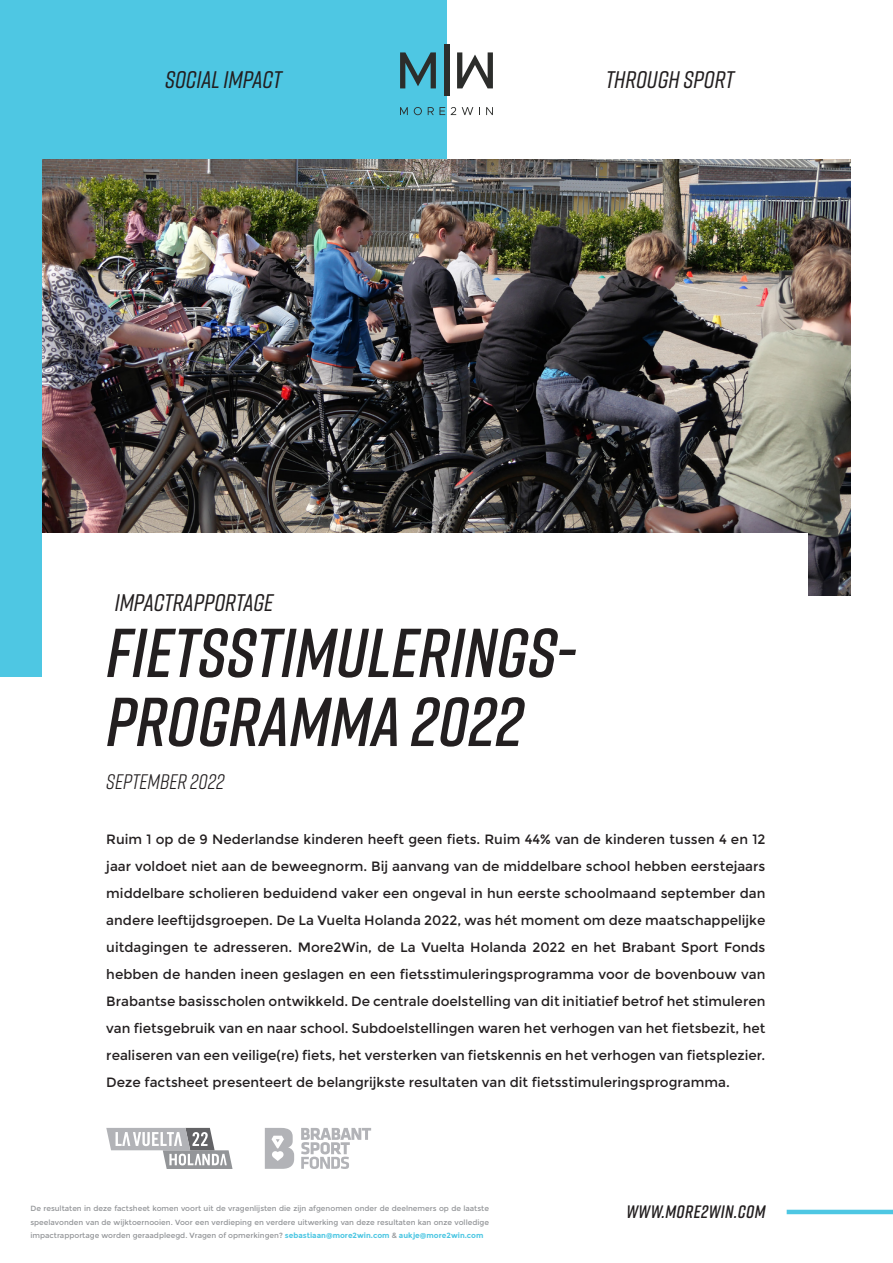
<style>
.page{position:relative;width:893px;height:1263px;background:#fff}
.page>*{position:absolute;margin:0;border:0;box-sizing:border-box;transform-origin:0 0}
.t1{font:italic 600 69px/69px "Rift";color:#231f20}
.t2{font:italic 500 24px "Rift";color:#231f20}
.t3{font:italic 21px "Rift";color:#231f20}
.t4{font:italic 600 18px "Rift";letter-spacing:.025em;color:#231f20}
.t5{font:13.5px/27px "Montserrat";color:#231f20;text-align:justify}
.t6{font:7.5px/13.5px "Montserrat";color:#939598;text-align:justify}
.s1{font-weight:700;color:#4ec7e3}
</style>
<div class="page">
<div style="left:0;top:0;width:446px;height:781px;background:#4ec7e3"></div>
<img style="left:43px;top:159px;width:807px;height:437px">
<div style="left:43px;top:533px;width:765px;height:249px;background:#fff"></div>
<div style="left:0;top:677px;width:808px;height:210px;background:#fff"></div>
<hr style="left:787px;top:1210px;width:106px;height:4px;background:#4ec7e3">
<svg style="left:106px;top:1128px;width:127px;height:41px"></svg>
<svg style="left:301px;top:1128px;width:70px;height:41px"></svg>
<svg style="left:265px;top:1128px;width:29px;height:41px"></svg>
<svg style="left:400px;top:52px;width:36px;height:36px"></svg>
<svg style="left:457px;top:52px;width:36px;height:36px"></svg>
<div style="left:444px;top:45px;width:5px;height:51px;background:#2c2d2b"></div>
<svg style="left:400px;top:107px;width:8px;height:8px"></svg>
<svg style="left:414px;top:107px;width:8px;height:8px"></svg>
<svg style="left:428px;top:107px;width:17px;height:8px"></svg>
<svg style="left:451px;top:107px;width:5px;height:8px"></svg>
<svg style="left:462px;top:107px;width:11px;height:8px"></svg>
<svg style="left:486px;top:107px;width:7px;height:8px"></svg>
<p class="t2" style="left:165px;top:63px;width:118px">SOCIAL IMPACT</p>
<p class="t2" style="left:606px;top:63px;width:130px">THROUGH SPORT</p>
<p class="t2" style="left:115px;top:585px;width:160px">IMPACTRAPPORTAGE</p>
<p class="t1" style="left:106px;top:616px;width:471px">FIETSSTIMULERINGS-<br>PROGRAMMA 2022</p>
<p class="t3" style="left:106px;top:767px;width:120px">SEPTEMBER 2022</p>
<p class="t5" style="left:106px;top:826px;width:661px">Ruim 1 op de 9 Nederlandse kinderen heeft geen fiets. Ruim 44% van de kinderen tussen 4 en 12 jaar voldoet niet aan de beweegnorm. Bij aanvang van de middelbare school hebben eerstejaars middelbare scholieren beduidend vaker een ongeval in hun eerste schoolmaand september dan andere leeftijdsgroepen. De La Vuelta Holanda 2022, was hét moment om deze maatschappelijke uitdagingen te adresseren. More2Win, de La Vuelta Holanda 2022 en het Brabant Sport Fonds hebben de handen ineen geslagen en een fietsstimuleringsprogramma voor de bovenbouw van Brabantse basisscholen ontwikkeld. De centrale doelstelling van dit initiatief betrof het stimuleren van fietsgebruik van en naar school. Subdoelstellingen waren het verhogen van het fietsbezit, het realiseren van een veilige(re) fiets, het versterken van fietskennis en het verhogen van fietsplezier.<br>Deze factsheet presenteert de belangrijkste resultaten van dit fietsstimuleringsprogramma.</p>
<p class="t6" style="left:30px;top:1202px;width:460px">De resultaten in deze factsheet komen voort uit de vragenlijsten die zijn afgenomen onder de deelnemers op de laatste speelavonden van de wijktoernooien. Voor een verdieping en verdere uitwerking van deze resultaten kan onze volledige impactrapportage worden geraadpleegd. Vragen of opmerkingen? <span class="s1">sebastiaan@more2win.com</span> &amp; <span class="s1">aukje@more2win.com</span></p>
<p class="t4" style="left:626px;top:1199px;width:140px">WWW.MORE2WIN.COM</p>
</div>
